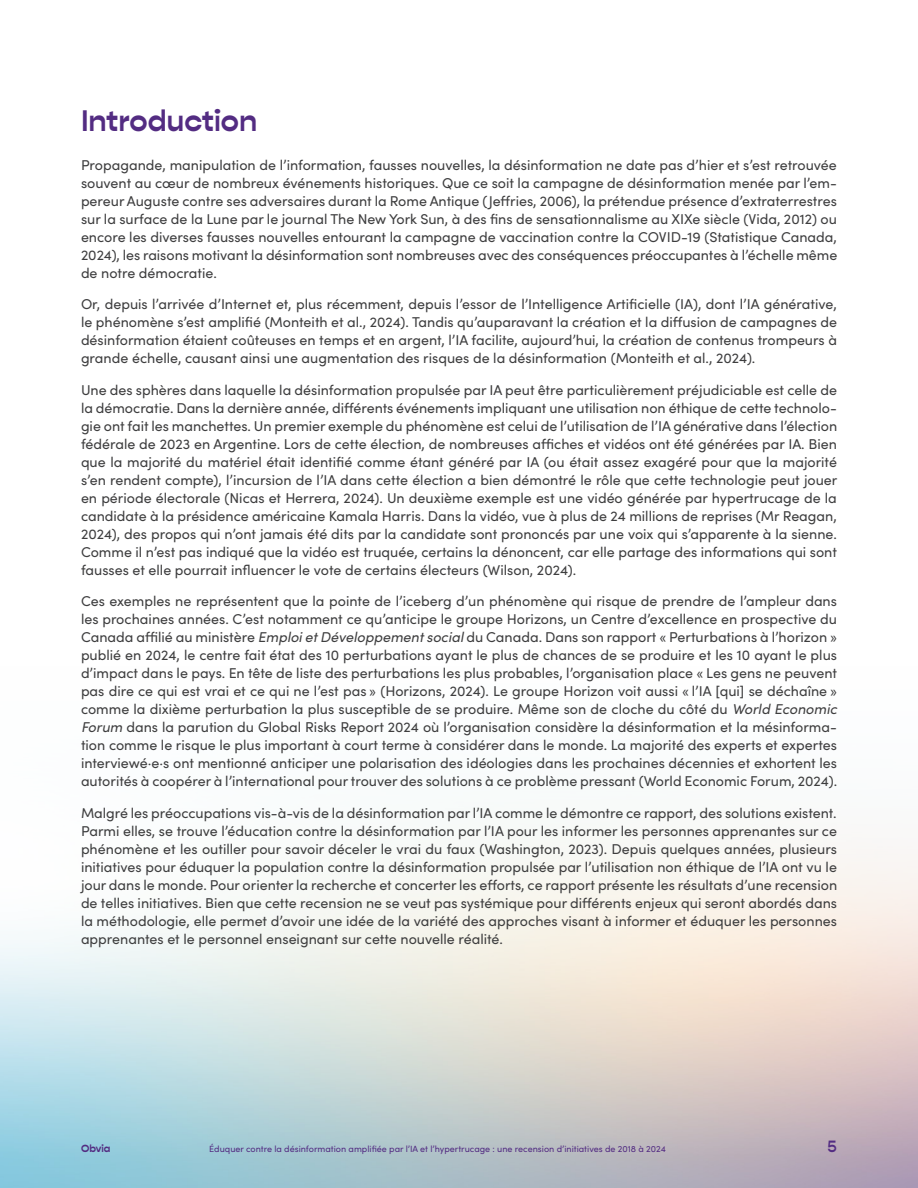
<style>
.page{position:relative;width:918px;height:1188px;background:#fff}
.page>*{position:absolute;margin:0;border:0;box-sizing:border-box;transform-origin:0 0}
.Contenu_-_Titre{font:700 30px "Gopher";color:#532c82}
.numéro_de_page{font:500 16.5px "Gopher";color:#532c82}
.Contenu_-_texte_MC{font:14.25px/18px "Sofia Pro";color:#3e3e3f;text-align:justify}
.t1{font:700 10.5px "Gopher";color:#532c82}
.t2{font:9px "Sofia Pro";color:#532c82}
.s1{font-style:italic}
</style>
<div class="page">
<p class="Contenu_-_Titre" style="left:81px;top:103px;width:178px">Introduction</p>
<p class="Contenu_-_texte_MC" style="left:81px;top:155px;width:758px">Propagande, manipulation de l’information, fausses nouvelles, la désinformation ne date pas d’hier et s’est retrouvée souvent au cœur de nombreux événements historiques. Que ce soit la campagne de désinformation menée par l’em&shy;pereur Auguste contre ses adversaires durant la Rome Antique (Jeffries, 2006), la prétendue présence d’extraterrestres sur la surface de la Lune par le journal The New York Sun, à des fins de sensationnalisme au XIXe siècle (Vida, 2012) ou encore les diverses fausses nouvelles entourant la campagne de vaccination contre la COVID-19 (Statistique Canada, 2024), les raisons motivant la désinformation sont nombreuses avec des conséquences préoccupantes à l’échelle même de notre démocratie.</p>
<p class="Contenu_-_texte_MC" style="left:81px;top:294px;width:758px">Or, depuis l’arrivée d’Internet et, plus récemment, depuis l’essor de l’Intelligence Artificielle (IA), dont l’IA générative, le phénomène s’est amplifié (Monteith et al., 2024). Tandis qu’auparavant la création et la diffusion de campagnes de désinformation étaient coûteuses en temps et en argent, l’IA facilite, aujourd’hui, la création de contenus trompeurs à grande échelle, causant ainsi une augmentation des risques de la désinformation (Monteith et al., 2024).</p>
<p class="Contenu_-_texte_MC" style="left:81px;top:380px;width:758px">Une des sphères dans laquelle la désinformation propulsée par IA peut être particulièrement préjudiciable est celle de la démocratie. Dans la dernière année, différents événements impliquant une utilisation non éthique de cette technolo&shy;gie ont fait les manchettes. Un premier exemple du phénomène est celui de l’utilisation de l’IA générative dans l’élection fédérale de 2023 en Argentine. Lors de cette élection, de nombreuses affiches et vidéos ont été générées par IA. Bien que la majorité du matériel était identifié comme étant généré par IA (ou était assez exagéré pour que la majorité s’en rendent compte), l’incursion de l’IA dans cette élection a bien démontré le rôle que cette technologie peut jouer en période électorale (Nicas et Herrera, 2024). Un deuxième exemple est une vidéo générée par hypertrucage de la candidate à la présidence américaine Kamala Harris. Dans la vidéo, vue à plus de 24 millions de reprises (Mr Reagan, 2024), des propos qui n’ont jamais été dits par la candidate sont prononcés par une voix qui s’apparente à la sienne.<br>Comme il n’est pas indiqué que la vidéo est truquée, certains la dénoncent, car elle partage des informations qui sont fausses et elle pourrait influencer le vote de certains électeurs (Wilson, 2024).</p>
<p class="Contenu_-_texte_MC" style="left:81px;top:591px;width:758px">Ces exemples ne représentent que la pointe de l’iceberg d’un phénomène qui risque de prendre de l’ampleur dans les prochaines années. C’est notamment ce qu’anticipe le groupe Horizons, un Centre d’excellence en prospective du Canada affilié au ministère <span class="s1">Emploi et Développement social</span> du Canada. Dans son rapport « Perturbations à l’horizon » publié en 2024, le centre fait état des 10 perturbations ayant le plus de chances de se produire et les 10 ayant le plus d’impact dans le pays. En tête de liste des perturbations les plus probables, l’organisation place « Les gens ne peuvent pas dire ce qui est vrai et ce qui ne l’est pas » (Horizons, 2024). Le groupe Horizon voit aussi « l’IA [qui] se déchaîne » comme la dixième perturbation la plus susceptible de se produire. Même son de cloche du côté du <span class="s1">World Economic Forum</span> dans la parution du Global Risks Report 2024 où l’organisation considère la désinformation et la mésinforma&shy;tion comme le risque le plus important à court terme à considérer dans le monde. La majorité des experts et expertes interviewé·e·s ont mentionné anticiper une polarisation des idéologies dans les prochaines décennies et exhortent les autorités à coopérer à l’international pour trouver des solutions à ce problème pressant (World Economic Forum, 2024).</p>
<p class="Contenu_-_texte_MC" style="left:81px;top:803px;width:758px">Malgré les préoccupations vis-à-vis de la désinformation par l’IA comme le démontre ce rapport, des solutions existent.<br>Parmi elles, se trouve l’éducation contre la désinformation par l’IA pour les informer les personnes apprenantes sur ce phénomène et les outiller pour savoir déceler le vrai du faux (Washington, 2023). Depuis quelques années, plusieurs initiatives pour éduquer la population contre la désinformation propulsée par l’utilisation non éthique de l’IA ont vu le jour dans le monde. Pour orienter la recherche et concerter les efforts, ce rapport présente les résultats d’une recension de telles initiatives. Bien que cette recension ne se veut pas systémique pour différents enjeux qui seront abordés dans la méthodologie, elle permet d’avoir une idée de la variété des approches visant à informer et éduquer les personnes apprenantes et le personnel enseignant sur cette nouvelle réalité.</p>
<p class="t1" style="left:81px;top:1142px;width:31px">Obvia</p>
<p class="t2" style="left:209px;top:1143px;width:458px">Éduquer contre la désinformation amplifiée par l’IA et l’hypertrucage : une recension d’initiatives de 2018 à 2024</p>
<p class="numéro_de_page" style="left:827px;top:1137px;width:11px">5</p>
</div>
